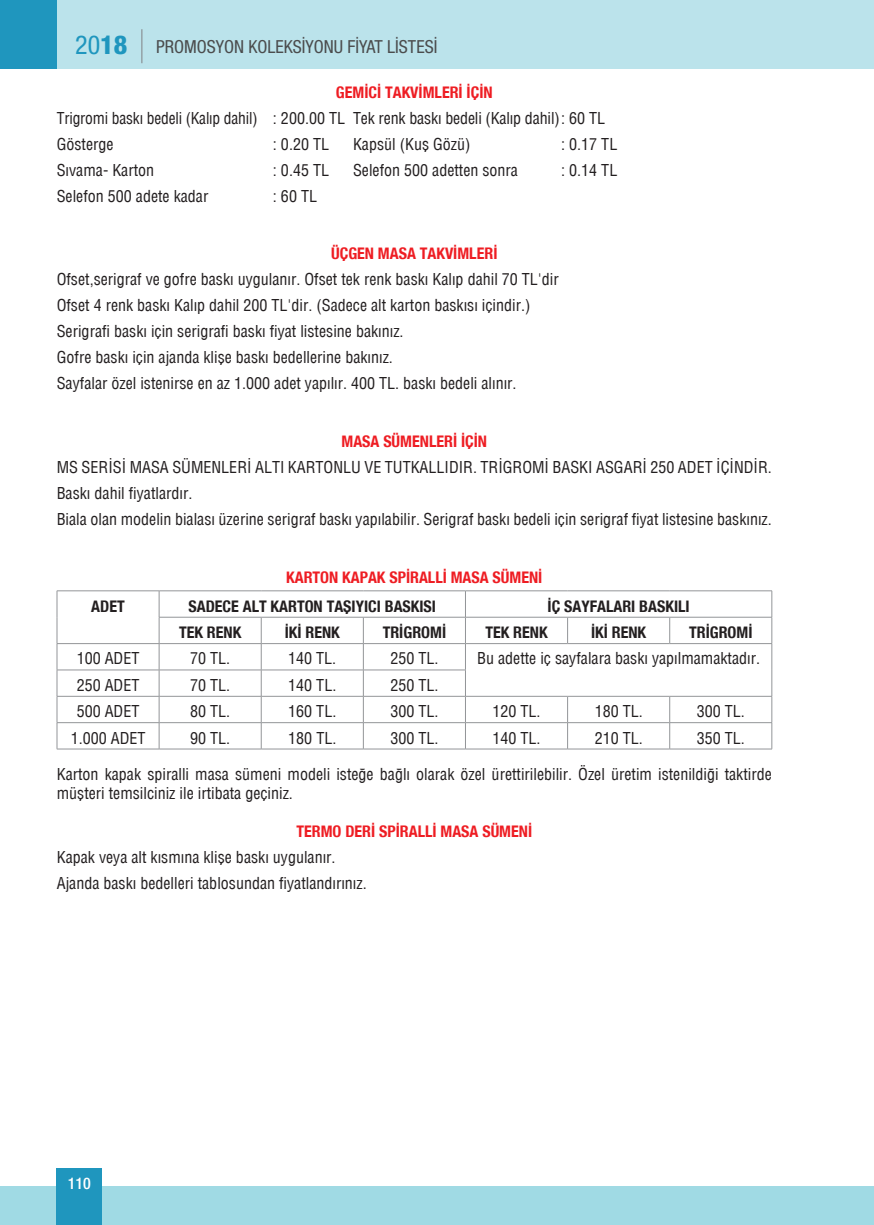
<style>
.page{position:relative;width:874px;height:1225px;background:#fff}
.page>*{position:absolute;margin:0;border:0;box-sizing:border-box;transform-origin:0 0}
.t1{font:condensed 18px "Helvetica Neue LT Pro";color:#4b4c4d}
.Tablo_İçeriği{font:16px/26px "Helvetica PCT";color:#231f20}
.t2{font:16px "Helvetica BCT Italic";color:#ee1d23}
.Tablo_İçeriği-2{font:16px "Helvetica BCT Italic";color:#231f20}
.t3{font:500 condensed 16px "Helvetica Neue LT Pro";color:#fff}
.s1{font-size:26px;color:#1f96be}
.s2{font-weight:800;font-size:26px;color:#1f96be}
</style>
<div class="page">
<div style="left:0;top:1186px;width:873px;height:39px;background:#a0dae4"></div>
<div style="left:0;top:0;width:873px;height:68px;background:#bbe3eb"></div>
<div style="left:0;top:0;width:57px;height:68px;background:#1f96be"></div>
<hr style="left:141px;top:29px;width:1px;height:34px;background:#808285">
<div style="left:57px;top:1168px;width:45px;height:57px;background:#1f96be"></div>
<hr style="left:57px;top:590px;width:102px;height:1px;background:#939598">
<hr style="left:159px;top:590px;width:102px;height:1px;background:#939598">
<hr style="left:261px;top:590px;width:102px;height:1px;background:#939598">
<hr style="left:363px;top:590px;width:102px;height:1px;background:#939598">
<hr style="left:465px;top:590px;width:102px;height:1px;background:#939598">
<hr style="left:567px;top:590px;width:102px;height:1px;background:#939598">
<hr style="left:669px;top:590px;width:102px;height:1px;background:#939598">
<hr style="left:159px;top:617px;width:102px;height:1px;background:#939598">
<hr style="left:261px;top:617px;width:102px;height:1px;background:#939598">
<hr style="left:363px;top:617px;width:102px;height:1px;background:#939598">
<hr style="left:465px;top:617px;width:102px;height:1px;background:#939598">
<hr style="left:567px;top:617px;width:102px;height:1px;background:#939598">
<svg style="left:567px;top:617px;width:1px;height:26px"></svg>
<hr style="left:669px;top:617px;width:102px;height:1px;background:#939598">
<svg style="left:669px;top:617px;width:1px;height:26px"></svg>
<hr style="left:57px;top:643px;width:102px;height:1px;background:#939598">
<hr style="left:159px;top:643px;width:102px;height:1px;background:#939598">
<hr style="left:261px;top:643px;width:102px;height:1px;background:#939598">
<hr style="left:363px;top:643px;width:102px;height:1px;background:#939598">
<hr style="left:465px;top:643px;width:102px;height:1px;background:#939598">
<hr style="left:567px;top:643px;width:102px;height:1px;background:#939598">
<hr style="left:669px;top:643px;width:102px;height:1px;background:#939598">
<hr style="left:57px;top:669px;width:102px;height:1px;background:#939598">
<hr style="left:159px;top:669px;width:102px;height:1px;background:#939598">
<hr style="left:261px;top:669px;width:102px;height:1px;background:#939598">
<hr style="left:363px;top:669px;width:102px;height:1px;background:#939598">
<hr style="left:57px;top:696px;width:102px;height:1px;background:#939598">
<hr style="left:159px;top:696px;width:102px;height:1px;background:#939598">
<hr style="left:261px;top:696px;width:102px;height:1px;background:#939598">
<hr style="left:363px;top:696px;width:102px;height:1px;background:#939598">
<hr style="left:465px;top:696px;width:102px;height:1px;background:#939598">
<hr style="left:567px;top:696px;width:102px;height:1px;background:#939598">
<hr style="left:669px;top:696px;width:102px;height:1px;background:#939598">
<hr style="left:57px;top:722px;width:102px;height:1px;background:#939598">
<svg style="left:57px;top:591px;width:1px;height:157px"></svg>
<hr style="left:159px;top:722px;width:102px;height:1px;background:#939598">
<svg style="left:159px;top:591px;width:1px;height:157px"></svg>
<hr style="left:261px;top:722px;width:102px;height:1px;background:#939598">
<svg style="left:261px;top:617px;width:1px;height:131px"></svg>
<hr style="left:363px;top:722px;width:102px;height:1px;background:#939598">
<svg style="left:363px;top:617px;width:1px;height:131px"></svg>
<hr style="left:465px;top:722px;width:102px;height:1px;background:#939598">
<svg style="left:465px;top:591px;width:1px;height:157px"></svg>
<hr style="left:567px;top:722px;width:102px;height:1px;background:#939598">
<svg style="left:567px;top:696px;width:1px;height:52px"></svg>
<hr style="left:669px;top:722px;width:102px;height:1px;background:#939598">
<svg style="left:669px;top:696px;width:1px;height:52px"></svg>
<svg style="left:771px;top:591px;width:1px;height:158px"></svg>
<hr style="left:57px;top:748px;width:102px;height:1px;background:#939598">
<hr style="left:159px;top:748px;width:102px;height:1px;background:#939598">
<hr style="left:261px;top:748px;width:102px;height:1px;background:#939598">
<hr style="left:363px;top:748px;width:102px;height:1px;background:#939598">
<hr style="left:465px;top:748px;width:102px;height:1px;background:#939598">
<hr style="left:567px;top:748px;width:102px;height:1px;background:#939598">
<hr style="left:669px;top:748px;width:102px;height:1px;background:#939598">
<p class="t1" style="left:75px;top:36px;width:363px"><span class="s1">20</span><span class="s2">18</span> PROMOSYON KOLEKSİYONU FİYAT LİSTESİ</p>
<p class="t2" style="left:336px;top:82px;width:158px">GEMİCİ TAKVİMLERİ İÇİN</p>
<p class="Tablo_İçeriği" style="left:57px;top:105px;width:550px">Trigromi baskı bedeli (Kalıp dahil) : 200.00 TL Tek renk baskı bedeli (Kalıp dahil): 60 TL</p>
<p class="Tablo_İçeriği" style="left:57px;top:131px;width:58px">Gösterge</p>
<p class="Tablo_İçeriği" style="left:273px;top:131px;width:57px">: 0.20 TL</p>
<p class="Tablo_İçeriği" style="left:353px;top:131px;width:119px">Kapsül (Kuş Gözü)</p>
<p class="Tablo_İçeriği" style="left:561px;top:131px;width:57px">: 0.17 TL</p>
<p class="Tablo_İçeriği" style="left:57px;top:157px;width:99px">Sıvama- Karton</p>
<p class="Tablo_İçeriği" style="left:273px;top:157px;width:57px">: 0.45 TL</p>
<p class="Tablo_İçeriği" style="left:353px;top:157px;width:166px">Selefon 500 adetten sonra</p>
<p class="Tablo_İçeriği" style="left:561px;top:157px;width:57px">: 0.14 TL</p>
<p class="Tablo_İçeriği" style="left:57px;top:183px;width:153px">Selefon 500 adete kadar</p>
<p class="Tablo_İçeriği" style="left:273px;top:183px;width:45px">: 60 TL</p>
<p class="t2" style="left:331px;top:244px;width:168px">ÜÇGEN MASA TAKVİMLERİ</p>
<p class="Tablo_İçeriği" style="left:57px;top:266px;width:503px">Ofset,serigraf ve gofre baskı uygulanır. Ofset tek renk baskı Kalıp dahil 70 TL'dir</p>
<p class="Tablo_İçeriği" style="left:57px;top:292px;width:475px">Ofset 4 renk baskı Kalıp dahil 200 TL'dir. (Sadece alt karton baskısı içindir.)</p>
<p class="Tablo_İçeriği" style="left:57px;top:318px;width:348px">Serigrafi baskı için serigrafi baskı fiyat listesine bakınız.</p>
<p class="Tablo_İçeriği" style="left:57px;top:344px;width:337px">Gofre baskı için ajanda klişe baskı bedellerine bakınız.</p>
<p class="Tablo_İçeriği" style="left:57px;top:370px;width:461px">Sayfalar özel istenirse en az 1.000 adet yapılır. 400 TL. baskı bedeli alınır.</p>
<p class="t2" style="left:341px;top:431px;width:147px">MASA SÜMENLERİ İÇİN</p>
<p class="Tablo_İçeriği" style="left:57px;top:454px;width:716px">MS SERİSİ MASA SÜMENLERİ ALTI KARTONLU VE TUTKALLIDIR. TRİGROMİ BASKI ASGARİ 250 ADET İÇİNDİR.<br>Baskı dahil fiyatlardır.</p>
<p class="Tablo_İçeriği" style="left:57px;top:506px;width:716px">Biala olan modelin bialası üzerine serigraf baskı yapılabilir. Serigraf baskı bedeli için serigraf fiyat listesine baskınız.</p>
<p class="t2" style="left:286px;top:567px;width:257px">KARTON KAPAK SPİRALLİ MASA SÜMENİ</p>
<p class="Tablo_İçeriği-2" style="left:91px;top:596px;width:35px">ADET</p>
<p class="Tablo_İçeriği-2" style="left:188px;top:596px;width:249px">SADECE ALT KARTON TAŞIYICI BASKISI</p>
<p class="Tablo_İçeriği-2" style="left:547px;top:596px;width:143px">İÇ SAYFALARI BASKILI</p>
<p class="Tablo_İçeriği-2" style="left:179px;top:623px;width:64px">TEK RENK</p>
<p class="Tablo_İçeriği-2" style="left:284px;top:623px;width:57px">İKİ RENK</p>
<p class="Tablo_İçeriği-2" style="left:382px;top:623px;width:65px">TRİGROMİ</p>
<p class="Tablo_İçeriği-2" style="left:485px;top:623px;width:64px">TEK RENK</p>
<p class="Tablo_İçeriği-2" style="left:590px;top:623px;width:57px">İKİ RENK</p>
<p class="Tablo_İçeriği-2" style="left:688px;top:623px;width:65px">TRİGROMİ</p>
<p class="Tablo_İçeriği" style="left:77px;top:646px;width:64px">100 ADET</p>
<p class="Tablo_İçeriği" style="left:190px;top:646px;width:41px">70 TL.</p>
<p class="Tablo_İçeriği" style="left:288px;top:646px;width:49px">140 TL.</p>
<p class="Tablo_İçeriği" style="left:390px;top:646px;width:49px">250 TL.</p>
<p class="Tablo_İçeriği" style="left:477px;top:646px;width:284px">Bu adette iç sayfalara baskı yapılmamaktadır.</p>
<p class="Tablo_İçeriği" style="left:77px;top:672px;width:64px">250 ADET</p>
<p class="Tablo_İçeriği" style="left:190px;top:672px;width:41px">70 TL.</p>
<p class="Tablo_İçeriği" style="left:288px;top:672px;width:49px">140 TL.</p>
<p class="Tablo_İçeriği" style="left:390px;top:672px;width:49px">250 TL.</p>
<p class="Tablo_İçeriği" style="left:77px;top:698px;width:64px">500 ADET</p>
<p class="Tablo_İçeriği" style="left:190px;top:698px;width:41px">80 TL.</p>
<p class="Tablo_İçeriği" style="left:288px;top:698px;width:49px">160 TL.</p>
<p class="Tablo_İçeriği" style="left:390px;top:698px;width:49px">300 TL.</p>
<p class="Tablo_İçeriği" style="left:492px;top:698px;width:49px">120 TL.</p>
<p class="Tablo_İçeriği" style="left:594px;top:698px;width:49px">180 TL.</p>
<p class="Tablo_İçeriği" style="left:696px;top:698px;width:49px">300 TL.</p>
<p class="Tablo_İçeriği" style="left:71px;top:725px;width:76px">1.000 ADET</p>
<p class="Tablo_İçeriği" style="left:190px;top:725px;width:41px">90 TL.</p>
<p class="Tablo_İçeriği" style="left:288px;top:725px;width:49px">180 TL.</p>
<p class="Tablo_İçeriği" style="left:390px;top:725px;width:49px">300 TL.</p>
<p class="Tablo_İçeriği" style="left:492px;top:725px;width:49px">140 TL.</p>
<p class="Tablo_İçeriği" style="left:594px;top:725px;width:49px">210 TL.</p>
<p class="Tablo_İçeriği" style="left:696px;top:725px;width:49px">350 TL.</p>
<p class="Tablo_İçeriği" style="left:57px;top:764px;width:716px;line-height:19.2px">Karton kapak spiralli masa sümeni modeli isteğe bağlı olarak özel ürettirilebilir. Özel üretim istenildiği taktirde müşteri temsilciniz ile irtibata geçiniz.</p>
<p class="t2" style="left:296px;top:822px;width:237px">TERMO DERİ SPİRALLİ MASA SÜMENİ</p>
<p class="Tablo_İçeriği" style="left:57px;top:844px;width:280px">Kapak veya alt kısmına klişe baskı uygulanır.</p>
<p class="Tablo_İçeriği" style="left:57px;top:870px;width:311px">Ajanda baskı bedelleri tablosundan fiyatlandırınız.</p>
<p class="t3" style="left:68px;top:1173px;width:25px">110</p>
</div>
